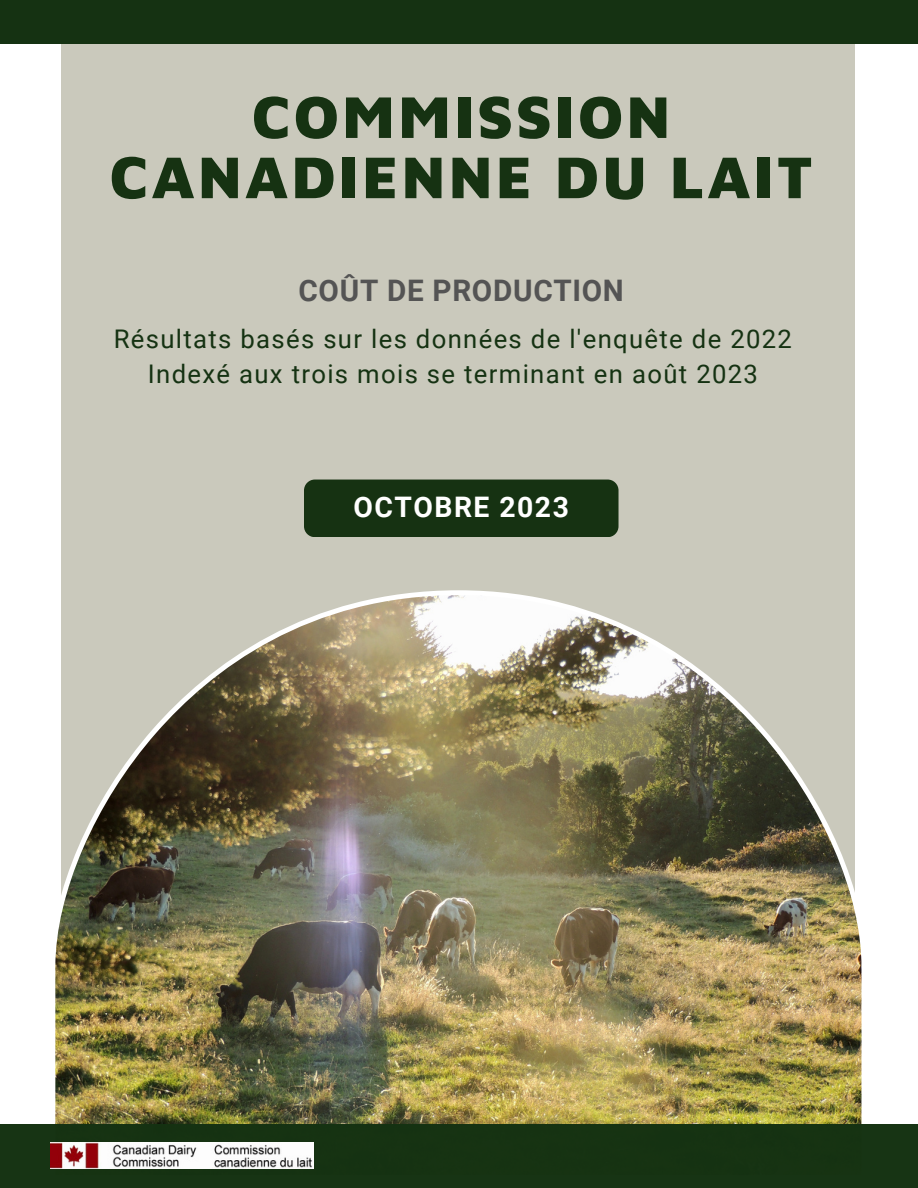
<style>
.page{position:relative;width:918px;height:1188px;background:#fff}
.page>*{position:absolute;margin:0;border:0;box-sizing:border-box;transform-origin:0 0}
.t1{font:900 60.6px/60.3px "Maven Pro";letter-spacing:.05em;color:#163212;text-align:center}
.t2{font:700 29.7px "Roboto";letter-spacing:.025em;color:#545454}
.t3{font:700 28.35px "Roboto";letter-spacing:.05em;color:#fff}
.t4{font:25.65px "Roboto";letter-spacing:.055em;color:#153212}
</style>
<div class="page">
<div style="left:61px;top:19px;width:794px;height:1149px;background:#cac9bc"></div>
<img style="left:55px;top:590px;width:807px;height:534px">
<div style="left:0;top:0;width:918px;height:44px;background:#153212"></div>
<div style="left:304px;top:480px;width:315px;height:57px;background:#163212;border-radius:11px"></div>
<div style="left:0;top:1124px;width:918px;height:64px;background:#153212"></div>
<img style="left:50px;top:1143px;width:264px;height:26px">
<p class="t1" style="left:110px;top:85px;width:704px">COMMISSION<br>CANADIENNE DU LAIT</p>
<p class="t2" style="left:299px;top:274px;width:327px">COÛT DE PRODUCTION</p>
<p class="t4" style="left:114px;top:324px;width:680px">Résultats basés sur les données de l'enquête de 2022</p>
<p class="t4" style="left:148px;top:359px;width:612px">Indexé aux trois mois se terminant en août 2023</p>
<p class="t3" style="left:354px;top:491px;width:217px">OCTOBRE 2023</p>
</div>
